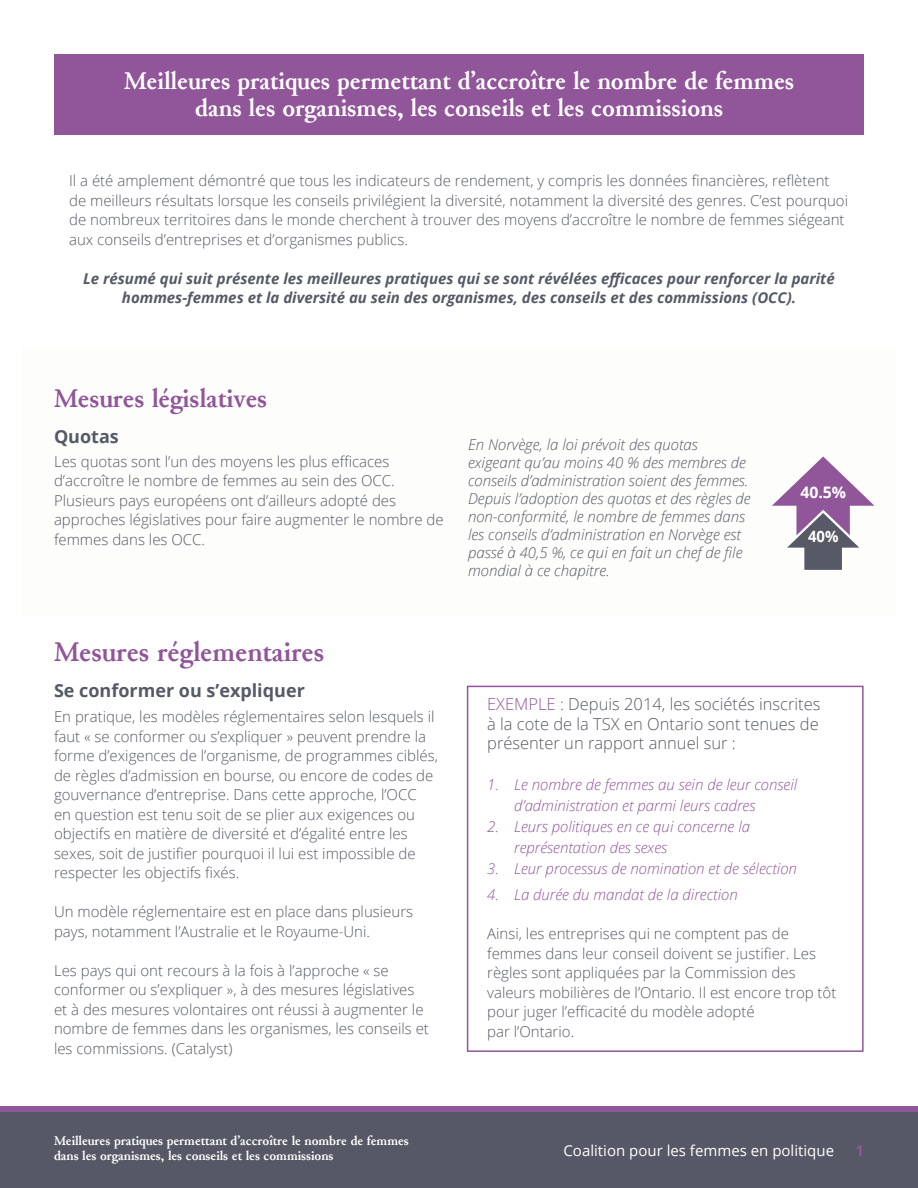
<style>
.page{position:relative;width:918px;height:1188px;background:#fff}
.page>*{position:absolute;margin:0;border:0;box-sizing:border-box;transform-origin:0 0}
.t1{font:700 28.5px "Junicode";color:#91569a}
.t2{font:700 27px "Junicode";color:#91569a}
.t3{font:700 25.5px/27px "Junicode";color:#fff;text-align:center}
.t4{font:700 18px "Open Sans";color:#565a66}
.t5{font:300 16.5px/19.8px "Open Sans";color:#565a66;text-align:justify}
.t6{font:700 15.75px "Open Sans";color:#fff}
.t7{font:700 15.6px "Open Sans";color:#fff;scale:.95 1}
.t8{font:300 15px/19.5px "Open Sans";color:#565a66}
.t9{font:italic 300 15px/18px "Open Sans";color:#565a66}
.t10{font:italic 300 15px/21px "Open Sans";color:#91569a}
.t11{font:italic 700 15px/19.5px "Open Sans";color:#565a66;text-align:center}
.t12{font:15px "Open Sans";color:#fff}
.t13{font:700 15px "Open Sans";color:#91569a}
.t14{font:700 13.5px/15px "Junicode";color:#fff}
.s1{color:#91569a}
</style>
<div class="page">
<div style="left:0;top:1108px;width:918px;height:80px;background:#565965"></div>
<div style="left:0;top:1106px;width:918px;height:6px;background:#91569a"></div>
<div style="left:22px;top:346px;width:874px;height:269px;background:#fdfdfb"></div>
<svg style="left:772px;top:456px;width:102px;height:114px"></svg>
<div style="left:467px;top:686px;width:397px;height:366px;border:2px solid #91569a"></div>
<div style="left:54px;top:54px;width:810px;height:81px;background:#91569a"></div>
<h3 class="t3" style="left:124px;top:67px;width:672px">Meilleures pratiques permettant d’accroître le nombre de femmes dans les organismes, les conseils et les commissions</h3>
<p class="t8" style="left:69px;top:171px;width:781px">Il a été amplement démontré que tous les indicateurs de rendement, y compris les données financières, reflètent de meilleurs résultats lorsque les conseils privilégient la diversité, notamment la diversité des genres. C’est pourquoi de nombreux territoires dans le monde cherchent à trouver des moyens d’accroître le nombre de femmes siégeant aux conseils d’entreprises et d’organismes publics.</p>
<p class="t11" style="left:83px;top:268px;width:753px">Le résumé qui suit présente les meilleures pratiques qui se sont révélées efficaces pour renforcer la parité hommes-femmes et la diversité au sein des organismes, des conseils et des commissions (OCC).</p>
<h2 class="t2" style="left:54px;top:377px;width:215px">Mesures législatives</h2>
<p class="t4" style="left:54px;top:424px;width:66px">Quotas</p>
<p class="t8" style="left:54px;top:451px;width:391px">Les quotas sont l’un des moyens les plus efficaces d’accroître le nombre de femmes au sein des OCC.<br>Plusieurs pays européens ont d’ailleurs adopté des approches législatives pour faire augmenter le nombre de femmes dans les OCC.</p>
<h1 class="t1" style="left:54px;top:629px;width:272px">Mesures réglementaires</h1>
<p class="t4" style="left:54px;top:678px;width:252px">Se conformer ou s’expliquer</p>
<p class="t8" style="left:54px;top:707px;width:385px">En pratique, les modèles réglementaires selon lesquels il faut « se conformer ou s’expliquer » peuvent prendre la forme d’exigences de l’organisme, de programmes ciblés, de règles d’admission en bourse, ou encore de codes de gouvernance d’entreprise. Dans cette approche, l’OCC<br>en question est tenu soit de se plier aux exigences ou objectifs en matière de diversité et d’égalité entre les sexes, soit de justifier pourquoi il lui est impossible de respecter les objectifs fixés.</p>
<p class="t8" style="left:54px;top:902px;width:361px">Un modèle réglementaire est en place dans plusieurs pays, notamment l’Australie et le Royaume-Uni.</p>
<p class="t8" style="left:54px;top:960px;width:376px">Les pays qui ont recours à la fois à l’approche « se conformer ou s’expliquer », à des mesures législatives et à des mesures volontaires ont réussi à augmenter le nombre de femmes dans les organismes, les conseils et les commissions. (Catalyst)</p>
<p class="t9" style="left:468px;top:435px;width:284px">En Norvège, la loi prévoit des quotas exigeant qu’au moins 40 % des membres de conseils d’administration soient des femmes.<br>Depuis l’adoption des quotas et des règles de non-conformité, le nombre de femmes dans les conseils d’administration en Norvège est passé à 40,5 %, ce qui en fait un chef de file mondial à ce chapitre.</p>
<p class="t6" style="left:800px;top:481px;width:47px">40.5%</p>
<p class="t7" style="left:808px;top:526px;width:34px">40%</p>
<p class="t5" style="left:487px;top:693px;width:335px"><span class="s1">EXEMPLE :</span> Depuis 2014, les sociétés inscrites à la cote de la TSX en Ontario sont tenues de présenter un rapport annuel sur :</p>
<p class="t10" style="left:514px;top:774px;width:285px;text-indent:-27px">1. Le nombre de femmes au sein de leur conseil d’administration et parmi leurs cadres</p>
<p class="t10" style="left:514px;top:816px;width:237px;text-indent:-27px">2. Leurs politiques en ce qui concerne la représentation des sexes</p>
<p class="t10" style="left:487px;top:858px;width:311px">3. Leur processus de nomination et de sélection</p>
<p class="t10" style="left:487px;top:883px;width:252px">4. La durée du mandat de la direction</p>
<p class="t8" style="left:487px;top:923px;width:351px">Ainsi, les entreprises qui ne comptent pas de femmes dans leur conseil doivent se justifier. Les règles sont appliquées par la Commission des valeurs mobilières de l’Ontario. Il est encore trop tôt pour juger l’efficacité du modèle adopté<br>par l’Ontario.</p>
<p class="t14" style="left:54px;top:1133px;width:356px">Meilleures pratiques permettant d’accroître le nombre de femmes dans les organismes, les conseils et les commissions</p>
<p class="t13" style="left:855px;top:1140px;width:10px">1</p>
<p class="t12" style="left:564px;top:1140px;width:272px">Coalition pour les femmes en politique</p>
</div>
